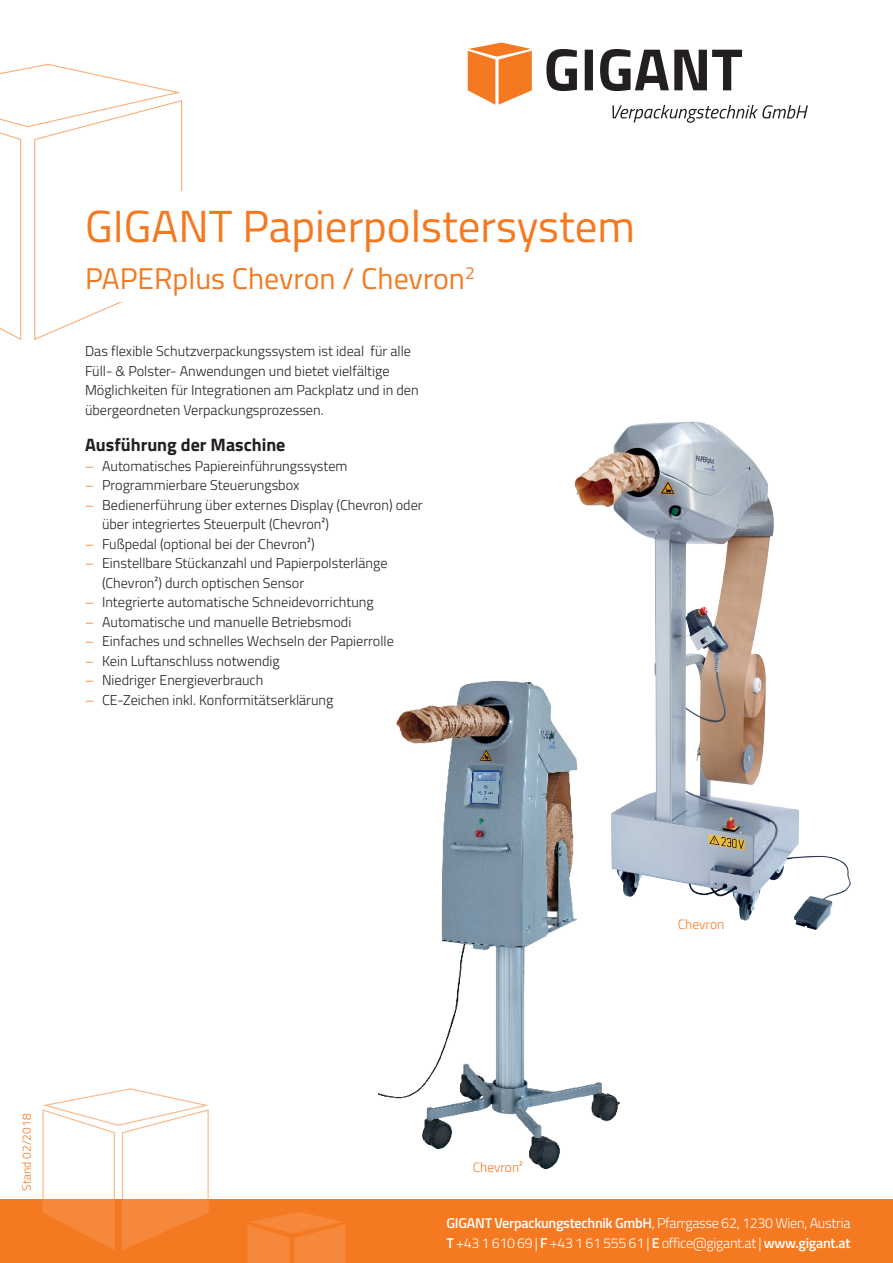
<style>
.page{position:relative;width:893px;height:1263px;background:#fff}
.page>*{position:absolute;margin:0;border:0;box-sizing:border-box;transform-origin:0 0}
.t1{font:45px "Titillium Web";color:#f47921}
.t2{font:30px "Titillium Web";color:#f47921}
.t3{font:700 18px "Titillium Web";color:#231f20}
.t4{font:300 14.25px/19.5px "Titillium Web";color:#231f20}
.t5{font:300 14.25px/19.5px "Titillium Web";letter-spacing:-.02em;color:#fff}
.t6{font:300 13.5px "Titillium Web";color:#f47921}
.t7{font:300 12px "Titillium Web";color:#f47921}
.s1{color:#f47921}
.s2{font-weight:600}
</style>
<div class="page">
<div style="left:0;top:1199px;width:893px;height:64px;background:#f47921"></div>
<svg style="left:0;top:63px;width:183px;height:277px"></svg>
<svg style="left:247px;top:1212px;width:98px;height:51px"></svg>
<svg style="left:42px;top:1088px;width:167px;height:162px"></svg>
<img style="left:574px;top:421px;width:276px;height:508px">
<img style="left:378px;top:680px;width:243px;height:488px">
<div style="left:85px;top:191px;width:723px;height:64px;background:#fff"></div>
<div style="left:85px;top:255px;width:723px;height:47px;background:#fff"></div>
<svg style="left:546px;top:49px;width:196px;height:42px"></svg>
<svg style="left:468px;top:43px;width:64px;height:62px"></svg>
<svg style="left:612px;top:105px;width:196px;height:18px"></svg>
<h1 class="t1" style="left:85px;top:194px;width:552px">GIGANT Papierpolstersystem</h1>
<h2 class="t2" style="left:85px;top:257px;width:391px">PAPERplus Chevron / Chevron<sup>2</sup></h2>
<p class="t4" style="left:85px;top:341px;width:335px">Das flexible Schutzverpackungssystem ist ideal für alle Füll- &amp; Polster- Anwendungen und bietet vielfältige Möglichkeiten für Integrationen am Packplatz und in den übergeordneten Verpackungsprozessen.</p>
<p class="t3" style="left:85px;top:431px;width:202px">Ausführung der Maschine</p>
<p class="t4" style="left:85px;top:455px;width:264px"><span class="s1">–</span> Automatisches Papiereinführungssystem</p>
<p class="t4" style="left:85px;top:475px;width:216px"><span class="s1">–</span> Programmierbare Steuerungsbox</p>
<p class="t4" style="left:102px;top:494px;width:322px;text-indent:-17px"><span class="s1">–</span> Bedienerführung über externes Display (Chevron) oder über integriertes Steuerpult (Chevron²)</p>
<p class="t4" style="left:85px;top:533px;width:231px"><span class="s1">–</span> Fußpedal (optional bei der Chevron²)</p>
<p class="t4" style="left:102px;top:553px;width:287px;text-indent:-17px"><span class="s1">–</span> Einstellbare Stückanzahl und Papierpolsterlänge (Chevron²) durch optischen Sensor</p>
<p class="t4" style="left:85px;top:592px;width:290px"><span class="s1">–</span> Integrierte automatische Schneidevorrichtung</p>
<p class="t4" style="left:85px;top:611px;width:268px"><span class="s1">–</span> Automatische und manuelle Betriebsmodi</p>
<p class="t4" style="left:85px;top:631px;width:310px"><span class="s1">–</span> Einfaches und schnelles Wechseln der Papierrolle</p>
<p class="t4" style="left:85px;top:650px;width:196px"><span class="s1">–</span> Kein Luftanschluss notwendig</p>
<p class="t4" style="left:85px;top:670px;width:180px"><span class="s1">–</span> Niedriger Energieverbrauch</p>
<p class="t4" style="left:85px;top:689px;width:250px"><span class="s1">–</span> CE-Zeichen inkl. Konformitätserklärung</p>
<p class="t7" style="left:18px;top:1191px;width:78px;rotate:-90deg">Stand 02/2018</p>
<p class="t6" style="left:473px;top:1158px;width:52px">Chevron²</p>
<p class="t6" style="left:678px;top:915px;width:48px">Chevron</p>
<p class="t5" style="left:446px;top:1213px;width:405px"><span class="s2">GIGANT Verpackungstechnik GmbH</span>, Pfarrgasse 62, 1230 Wien, Austria<br><span class="s2">T</span> +43 1 610 69 | <span class="s2">F</span> +43 1 61 555 61 | <span class="s2">E</span> office@gigant.at | <span class="s2">www.gigant.at</span></p>
</div>
